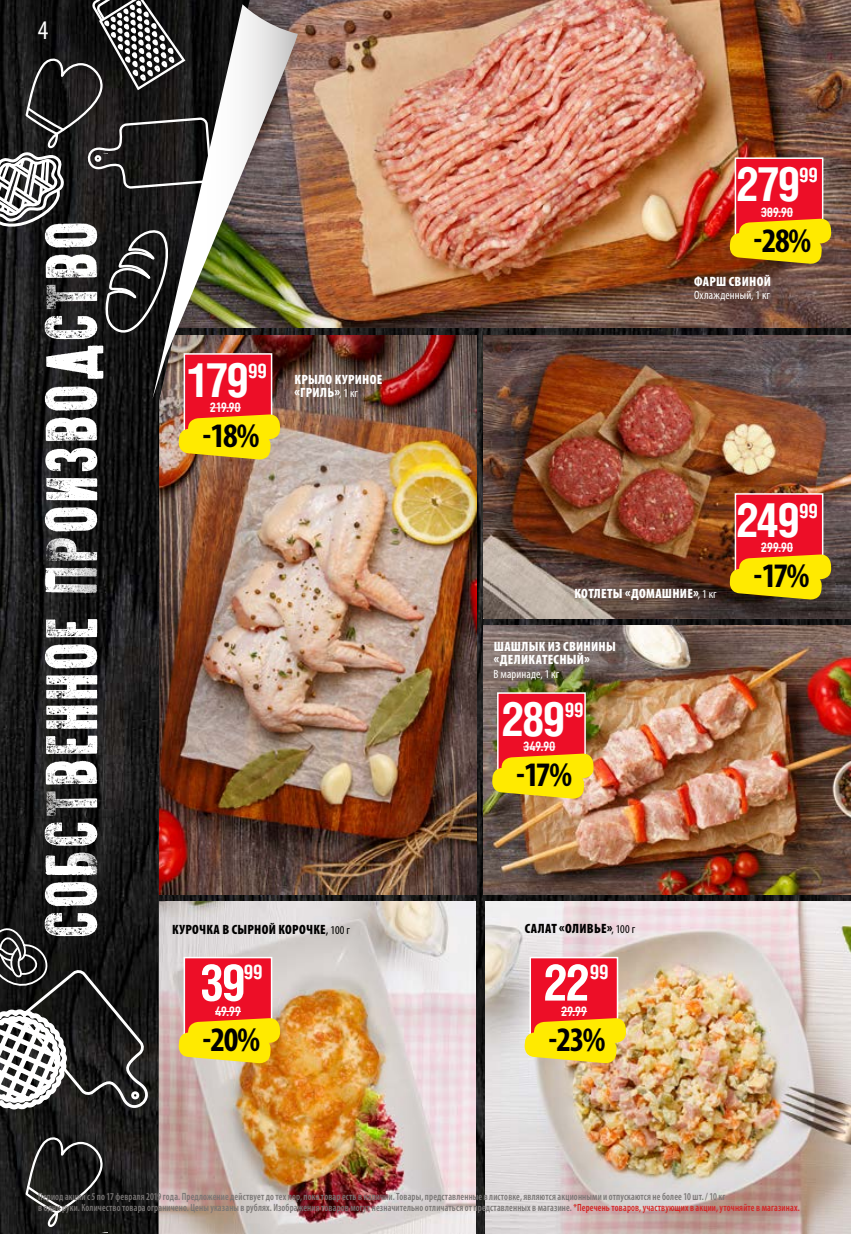
<style>
.page{position:relative;width:851px;height:1234px;background:#fff}
.page>*{position:absolute;margin:0;border:0;box-sizing:border-box;transform-origin:0 0}
.t1{font:63px "Waris Over RUSBYLYAJKA";letter-spacing:.05em;color:#fff}
.цена_2_цифры{font:700 50.4px "Helios Cond";color:#fff}
.цена_2_цифры-2{font:700 47.4px "Helios Cond";letter-spacing:-.065em;color:#fff}
.t2{font:700 condensed 34.35px "Myriad Pro";letter-spacing:-.055em;color:#000}
.ИМЯ_большое{font:condensed 27px "Myriad Pro";color:#fff}
.t3{font:700 20.1px "Helios Cond";letter-spacing:.015em;color:#fff}
.ИМЯ_большое-2{font:900 condensed 13.5px/13.5px "Myriad Pro";letter-spacing:.02em;color:#fff}
.ИМЯ_большое-3{font:900 condensed 13.5px "Myriad Pro";letter-spacing:.025em;color:#000}
.цена_2_цифры-3{font:500 13.5px "PF Din Text Cond Pro";letter-spacing:-.02em;color:#fff}
.ИМЯ_большое-4{font:condensed 12px "Myriad Pro";letter-spacing:.01em;color:#fff}
.срок{font:600 condensed 10.5px/10.5px "Myriad Pro";letter-spacing:.015em;color:#787574;scale:.9 1}
.s1{font-weight:400;font-size:12px}
.s2{font-weight:400}
.s3{color:#d42222}
</style>
<div class="page">
<hr style="left:850px;top:0;width:1px;height:1233px;background:#ffea00">
<img style="left:250px;top:327px;width:600px;height:906px">
<img style="left:250px;top:335px;width:226px;height:559px">
<img style="left:485px;top:901px;width:365px;height:332px">
<img style="left:311px;top:0;width:539px;height:327px">
<img style="left:250px;top:901px;width:226px;height:332px">
<img style="left:483px;top:625px;width:367px;height:269px">
<svg style="left:523px;top:955px;width:103px;height:108px"></svg>
<img style="left:483px;top:335px;width:367px;height:283px">
<svg style="left:250px;top:414px;width:30px;height:46px"></svg>
<img style="left:491px;top:691px;width:103px;height:108px">
<hr style="left:523px;top:746px;width:32px;height:1px;background:#fff">
<img style="left:0;top:335px;width:250px;height:898px">
<div style="left:124px;top:0;width:187px;height:414px;background:#000;opacity:.54"></div>
<img style="left:152px;top:4px;width:146px;height:395px">
<svg style="left:728px;top:492px;width:103px;height:108px"></svg>
<hr style="left:760px;top:547px;width:32px;height:1px;background:#fff">
<svg style="left:728px;top:157px;width:103px;height:107px"></svg>
<hr style="left:760px;top:212px;width:33px;height:1px;background:#fff">
<svg style="left:0;top:0;width:213px;height:335px"></svg>
<svg style="left:0;top:922px;width:280px;height:309px"></svg>
<p class="ИМЯ_большое" style="left:38px;top:14px;width:24px">44</p>
<p class="t1" style="left:35px;top:937px;width:717px;rotate:-90deg">Собственное производство</p>
<p class="цена_2_цифры-2" style="left:188px;top:347px;width:64px">179</p>
<p class="t3" style="left:248px;top:357px;width:20px">99</p>
<p class="цена_2_цифры-3" style="left:210px;top:399px;width:33px">219.90</p>
<p class="t2" style="left:202px;top:414px;width:58px">-18%</p>
<p class="ИМЯ_большое-2" style="left:294px;top:372px;width:89px">КРЫЛО КУРИНОЕ «ГРИЛЬ»<span class="s1">, 1 кг</span></p>
<p class="ИМЯ_большое-3" style="left:172px;top:920px;width:179px">КУРОЧКА В СЫРНОЙ КОРОЧКЕ<span class="s2">,</span> <span class="s1">100 г</span></p>
<p class="цена_2_цифры" style="left:199px;top:948px;width:49px">39</p>
<p class="t3" style="left:244px;top:958px;width:20px">99</p>
<p class="цена_2_цифры-3" style="left:215px;top:1002px;width:27px">49.99</p>
<p class="t2" style="left:202px;top:1017px;width:59px">-20%</p>
<p class="цена_2_цифры-2" style="left:735px;top:152px;width:67px">279</p>
<p class="t3" style="left:799px;top:161px;width:20px">99</p>
<p class="цена_2_цифры-3" style="left:760px;top:204px;width:34px">389.90</p>
<p class="t2" style="left:753px;top:218px;width:59px">-28%</p>
<p class="ИМЯ_большое-2" style="left:694px;top:274px;width:78px">ФАРШ СВИНОЙ</p>
<p class="ИМЯ_большое-4" style="left:694px;top:288px;width:78px">Охлажденный, 1 кг</p>
<p class="ИМЯ_большое-2" style="left:574px;top:586px;width:144px">КОТЛЕТЫ «ДОМАШНИЕ»<span class="s1">, 1 кг</span></p>
<p class="ИМЯ_большое-2" style="left:493px;top:639px;width:123px">ШАШЛЫК ИЗ СВИНИНЫ «ДЕЛИКАТЕСНЫЙ»</p>
<p class="ИМЯ_большое-4" style="left:493px;top:666px;width:67px">В маринаде, 1 кг</p>
<p class="цена_2_цифры-2" style="left:501px;top:686px;width:66px">289</p>
<p class="t3" style="left:565px;top:695px;width:20px">99</p>
<p class="цена_2_цифры-3" style="left:523px;top:738px;width:34px">349.90</p>
<p class="t2" style="left:516px;top:753px;width:57px">-17%</p>
<p class="цена_2_цифры-2" style="left:735px;top:487px;width:66px">249</p>
<p class="t3" style="left:799px;top:496px;width:20px">99</p>
<p class="цена_2_цифры-3" style="left:760px;top:539px;width:34px">299.90</p>
<p class="t2" style="left:753px;top:554px;width:57px">-17%</p>
<p class="ИМЯ_большое-3" style="left:524px;top:919px;width:112px">САЛАТ «ОЛИВЬЕ»<span class="s1">, 100 г</span></p>
<p class="цена_2_цифры" style="left:543px;top:948px;width:49px">22</p>
<p class="t3" style="left:590px;top:958px;width:20px">99</p>
<p class="цена_2_цифры-3" style="left:561px;top:1002px;width:28px">29.99</p>
<p class="t2" style="left:548px;top:1017px;width:58px">-23%</p>
<p class="срок" style="left:38px;top:1190px;width:847px">Период акции с 5 по 17 февраля 2019 года. Предложение действует до тех пор, пока товар есть в наличии. Товары, представленные в листовке, являются акционными и отпускаются не более 10 шт. / 10 кг<br>в одни руки. Количество товара ограничено. Цены указаны в рублях. Изображения товаров могут незначительно отличаться от представленных в магазине. <span class="s3">*Перечень товаров, участвующих в акции, уточняйте в магазинах.</span></p>
</div>
